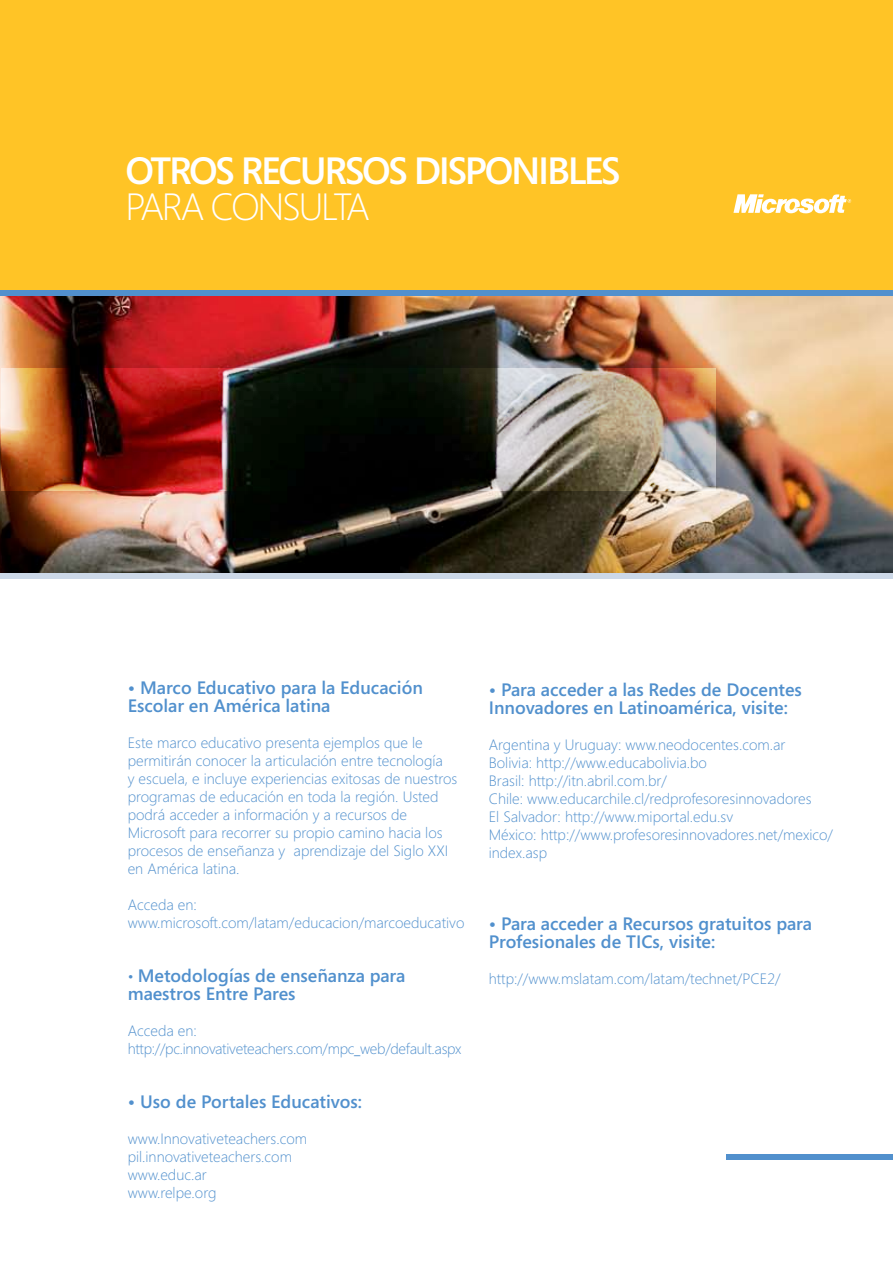
<style>
.page{position:relative;width:893px;height:1263px;background:#fff}
.page>*{position:absolute;margin:0;border:0;box-sizing:border-box;transform-origin:0 0}
.t1{font:600 37.95px "Segoe";letter-spacing:-.06em;color:#fff}
.t2{font:300 37.95px "Segoe";letter-spacing:-.06em;color:#fff}
.t3{font:600 18px/18px "Segoe";color:#5190cd}
.t4{font:300 15px/18px "Segoe";color:#5190cd}
.t5{font:300 15px/18px "Segoe";letter-spacing:-.02em;color:#5190cd}
.s1{font-weight:300;font-size:15px}
</style>
<div class="page">
<img style="left:0;top:296px;width:893px;height:277px">
<img style="left:1px;top:369px;width:715px;height:122px">
<div style="left:726px;top:1154px;width:167px;height:5px;background:#5190cd"></div>
<div style="left:0;top:0;width:893px;height:296px;background:#ffc426"></div>
<div style="left:0;top:290px;width:893px;height:6px;background:#5190cd"></div>
<svg style="left:733px;top:194px;width:119px;height:20px"></svg>
<div style="left:0;top:573px;width:893px;height:6px;background:#ccd8e7"></div>
<h1 class="t1" style="left:126px;top:149px;width:497px">OTROS RECURSOS DISPONIBLES</h1>
<h1 class="t2" style="left:126px;top:185px;width:246px">PARA CONSULTA</h1>
<p class="t3" style="left:128px;top:679px;width:297px">• Marco Educativo para la Educación<br>Escolar en América latina</p>
<p class="t4" style="left:128px;top:734px;width:331px">Este marco educativo presenta ejemplos que le permitirán conocer la articulación entre tecnología<br>y escuela, e incluye experiencias exitosas de nuestros programas de educación en toda la región. Usted podrá acceder a información y a recursos de Microsoft para recorrer su propio camino hacia los procesos de enseñanza y aprendizaje del Siglo XXI en América latina.</p>
<p class="t4" style="left:128px;top:896px;width:338px">Acceda en: www.microsoft.com/latam/educacion/marcoeducativo</p>
<p class="t3" style="left:128px;top:967px;width:279px"><span class="s1">•</span> Metodologías de enseñanza para maestros Entre Pares</p>
<p class="t5" style="left:128px;top:1022px;width:335px">Acceda en: http://pc.innovativeteachers.com/mpc_web/default.aspx</p>
<p class="t3" style="left:128px;top:1093px;width:236px">• Uso de Portales Educativos:</p>
<p class="t4" style="left:128px;top:1130px;width:181px">www.Innovativeteachers.com pil.innovativeteachers.com www.educ.ar<br>www.relpe.org</p>
<p class="t3" style="left:489px;top:680px;width:315px">• Para acceder a las Redes de Docentes<br>Innovadores en Latinoamérica, visite:</p>
<p class="t4" style="left:489px;top:735px;width:346px">Argentina y Uruguay: www.neodocentes.com.ar<br>Bolivia: http://www.educabolivia.bo<br>Brasil: http://itn.abril.com.br/<br>Chile: www.educarchile.cl/redprofesoresinnovadores<br>El Salvador: http://www.miportal.edu.sv<br>México: http://www.profesoresinnovadores.net/mexico/ index.asp</p>
<p class="t3" style="left:489px;top:914px;width:325px">• Para acceder a Recursos gratuitos para<br>Profesionales de TICs, visite:</p>
<p class="t4" style="left:489px;top:969px;width:293px">http://www.mslatam.com/latam/technet/PCE2/</p>
</div>
